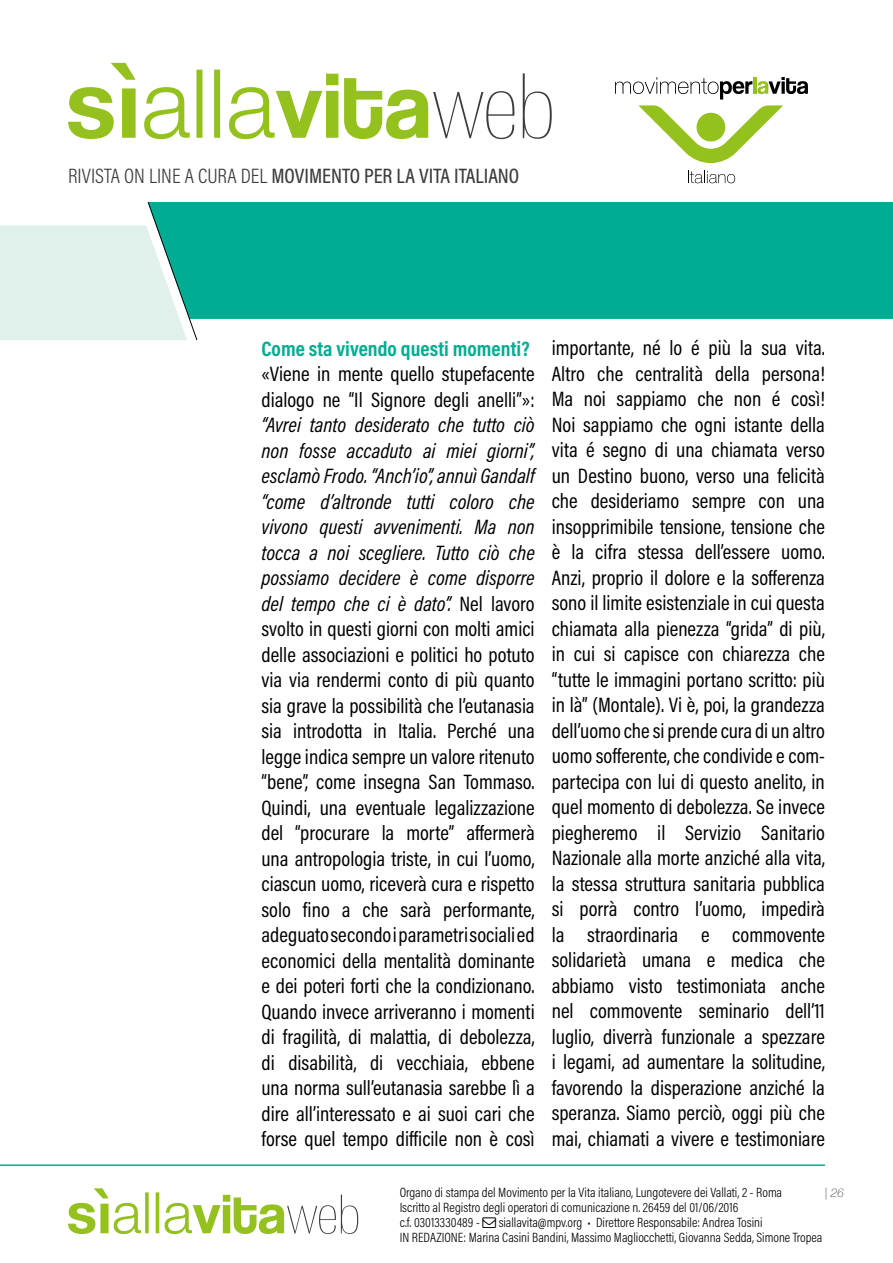
<style>
.page{position:relative;width:893px;height:1263px;background:#fff}
.page>*{position:absolute;margin:0;border:0;box-sizing:border-box;transform-origin:0 0}
.t1{font:21px/25.5px "Acumin Pro Cond";color:#000;text-align:justify}
.t2{font:500 21px "Acumin Pro Cond";color:#3c3c3b}
.t3{font:700 21px "Acumin Pro Cond";color:#00ad93}
.t4{font:300 13.5px/15px "Acumin Pro Cond";color:#000}
.t5{font:italic 100 12px "Helvetica Neue";color:#3c3c3b}
.s1{font-weight:300}
.s2{font-style:italic}
</style>
<div class="page">
<svg style="left:68px;top:63px;width:484px;height:76px"></svg>
<svg style="left:615px;top:77px;width:193px;height:86px"></svg>
<svg style="left:688px;top:171px;width:47px;height:12px"></svg>
<svg style="left:68px;top:1188px;width:290px;height:46px"></svg>
<div style="left:198px;top:202px;width:695px;height:117px;background:#00ad93"></div>
<svg style="left:0;top:202px;width:198px;height:139px"></svg>
<hr style="left:0;top:1164px;width:825px;height:2px;background:#00ad93">
<p class="t2" style="left:68px;top:162px;width:453px"><span class="s1">RIVISTA ON LINE A CURA DEL</span> MOVIMENTO PER LA VITA ITALIANO</p>
<p class="t3" style="left:261px;top:334px;width:270px">Come sta vivendo questi momenti?</p>
<p class="t1" style="left:261px;top:361px;width:275px">«Viene in mente quello stupefacente dialogo ne “Il Signore degli anelli”»:</p>
<p class="t1" style="left:261px;top:412px;width:275px"><span class="s2">“Avrei tanto desiderato che tutto ciò non fosse accaduto ai miei giorni”, esclamò Frodo. “Anch’io”, annuì Gandalf “come d’altronde tutti coloro che vivono questi avvenimenti. Ma non tocca a noi scegliere. Tutto ciò che possiamo decidere è come disporre del tempo che ci è dato”.</span> Nel lavoro svolto in questi giorni con molti amici delle associazioni e politici ho potuto via via rendermi conto di più quanto sia grave la possibilità che l’eutanasia sia introdotta in Italia. Perché una legge indica sempre un valore ritenuto “bene”, come insegna San Tommaso.<br>Quindi, una eventuale legalizzazione del “procurare la morte” affermerà una antropologia triste, in cui l’uomo, ciascun uomo, riceverà cura e rispetto solo fino a che sarà performante, adeguato secondo i parametri sociali ed economici della mentalità dominante e dei poteri forti che la condizionano.<br>Quando invece arriveranno i momenti di fragilità, di malattia, di debolezza, di disabilità, di vecchiaia, ebbene una norma sull’eutanasia sarebbe lì a dire all’interessato e ai suoi cari che forse quel tempo difficile non è così</p>
<p class="t1" style="left:552px;top:335px;width:275px">importante, né lo é più la sua vita.<br>Altro che centralità della persona!<br>Ma noi sappiamo che non é così!<br>Noi sappiamo che ogni istante della vita é segno di una chiamata verso un Destino buono, verso una felicità che desideriamo sempre con una insopprimibile tensione, tensione che è la cifra stessa dell’essere uomo.<br>Anzi, proprio il dolore e la sofferenza sono il limite esistenziale in cui questa chiamata alla pienezza “grida” di più, in cui si capisce con chiarezza che “tutte le immagini portano scritto: più in là” (Montale). Vi è, poi, la grandezza dell’uomo che si prende cura di un altro uomo sofferente, che condivide e com&shy;partecipa con lui di questo anelito, in quel momento di debolezza. Se invece piegheremo il Servizio Sanitario Nazionale alla morte anziché alla vita, la stessa struttura sanitaria pubblica si porrà contro l’uomo, impedirà la straordinaria e commovente solidarietà umana e medica che abbiamo visto testimoniata anche nel commovente seminario dell’11 luglio, diverrà funzionale a spezzare i legami, ad aumentare la solitudine, favorendo la disperazione anziché la speranza. Siamo perciò, oggi più che mai, chiamati a vivere e testimoniare</p>
<p class="t4" style="left:400px;top:1184px;width:384px">Organo di stampa del Movimento per la Vita italiano, Lungotevere dei Vallati, 2 - Roma<br>Iscritto al Registro degli operatori di comunicazione n. 26459 del 01/06/2016<br>c.f. 03013330489 -</p>
<p class="t5" style="left:825px;top:1183px;width:21px">| 26</p>
<p class="t4" style="left:400px;top:1214px;width:424px;text-indent:99px">siallavita@mpv.org • Direttore Responsabile: Andrea Tosini<br>IN REDAZIONE: Marina Casini Bandini, Massimo Magliocchetti, Giovanna Sedda, Simone Tropea</p>
</div>
